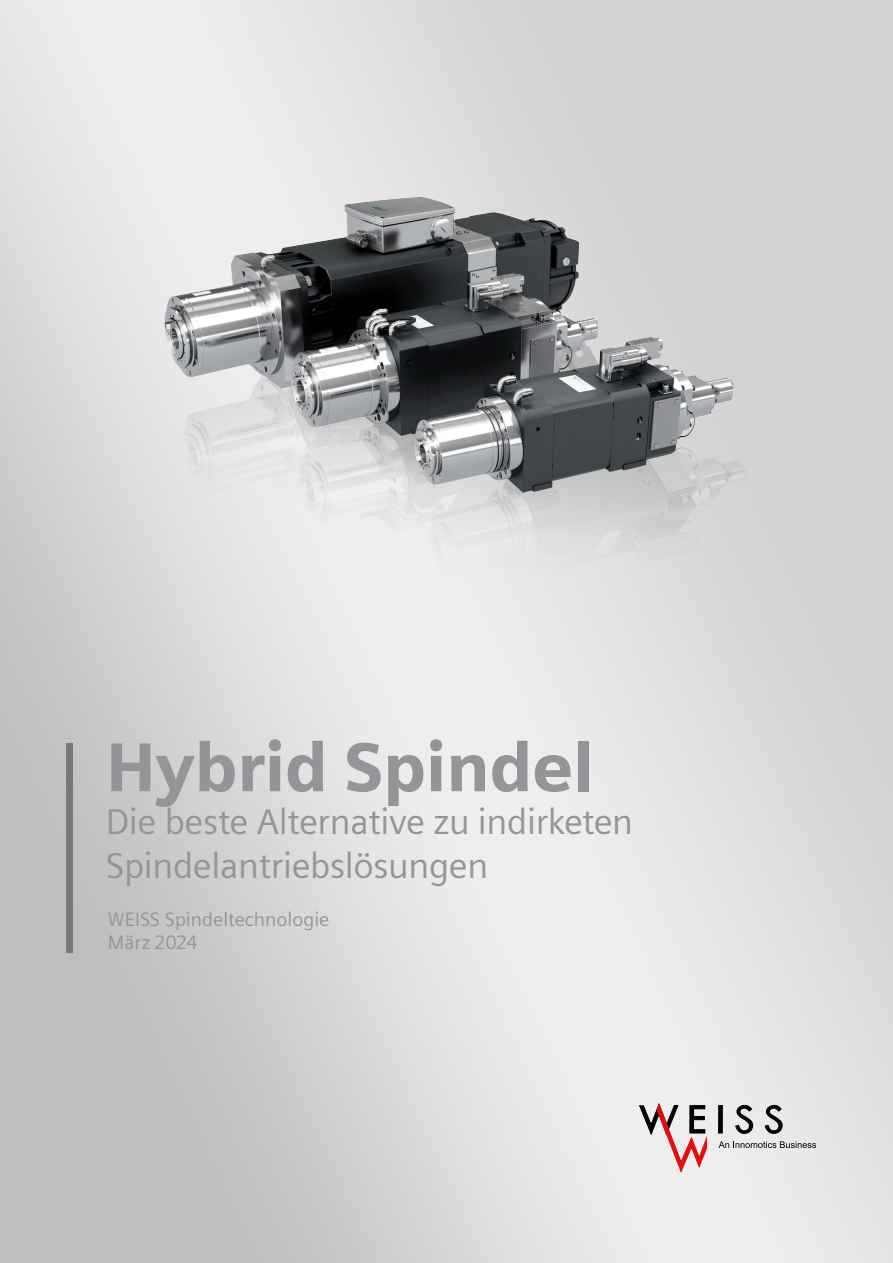
<style>
.page{position:relative;width:893px;height:1263px;background:#fff}
.page>*{position:absolute;margin:0;border:0;box-sizing:border-box;transform-origin:0 0}
._02__Headline_46pt_120{font:900 69px "Siemens Sans";letter-spacing:-.01em;color:#939598}
._02__Headline_46pt_120-2{font:36px/43.2px "Siemens Sans";letter-spacing:-.01em;color:#939598}
._03__Copy_13pt_120___46pt_HL{font:19.5px "Siemens Sans";color:#939598}
</style>
<div class="page">
<img style="left:0;top:0;width:893px;height:1263px">
<img style="left:128px;top:160px;width:656px;height:471px">
<div style="left:66px;top:743px;width:7px;height:210px;background:#76787b"></div>
<div style="left:718px;top:1105px;width:4px;height:28px;border:1px solid #000"></div>
<svg style="left:735px;top:1105px;width:18px;height:29px"></svg>
<svg style="left:639px;top:1103px;width:68px;height:69px;background:#cfb3b3"></svg>
<svg style="left:765px;top:1105px;width:17px;height:29px"></svg>
<svg style="left:719px;top:1141px;width:97px;height:7px"></svg>
<p class="_02__Headline_46pt_120" style="left:106px;top:712px;width:490px">Hybrid Spindel</p>
<p class="_02__Headline_46pt_120-2" style="left:106px;top:798px;width:529px">Die beste Alternative zu indirketen<br>Spindelantriebslösungen</p>
<p class="_03__Copy_13pt_120___46pt_HL" style="left:108px;top:904px;width:223px">WEISS Spindeltechnologie</p>
<p class="_03__Copy_13pt_120___46pt_HL" style="left:108px;top:927px;width:91px">März 2024</p>
</div>
